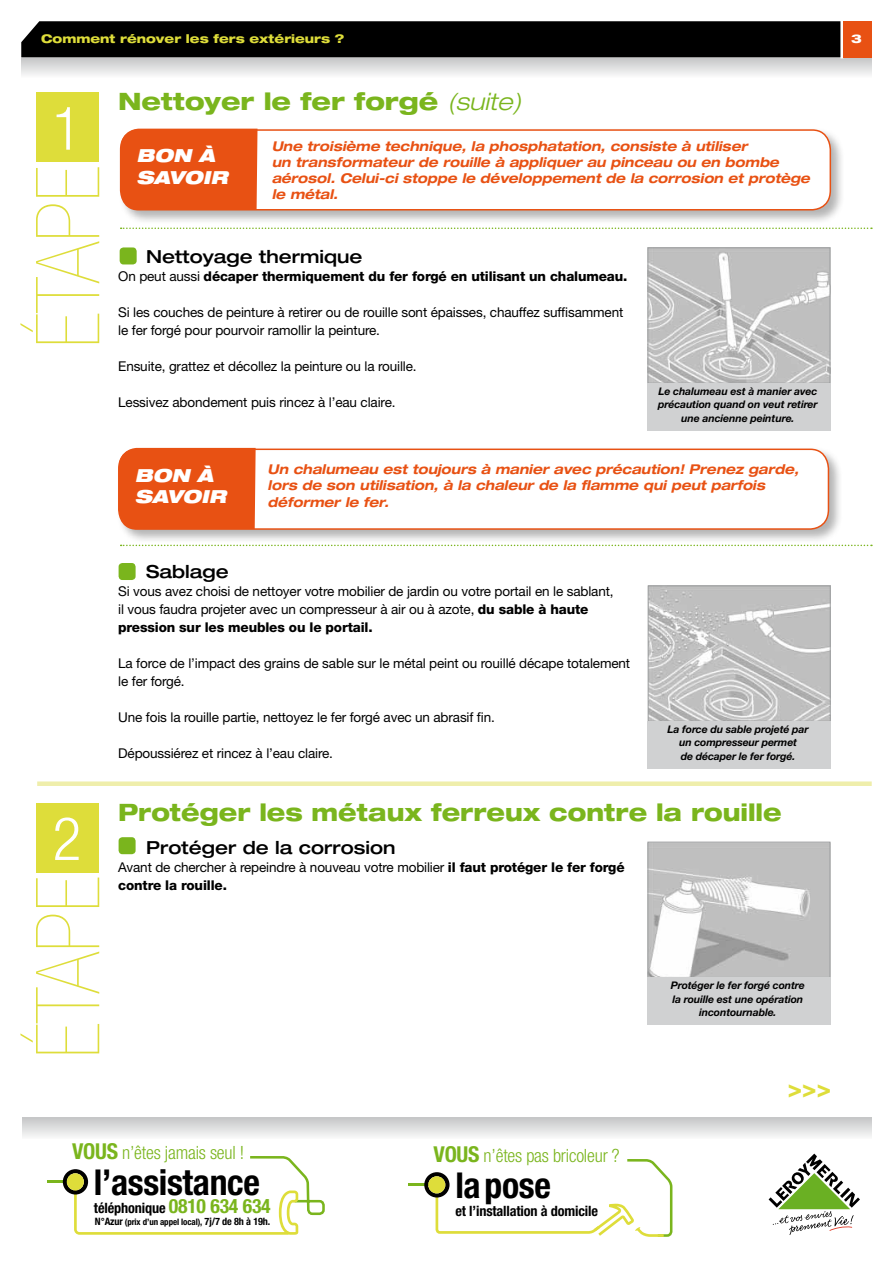
<style>
.page{position:relative;width:893px;height:1263px;background:#fff}
.page>*{position:absolute;margin:0;border:0;box-sizing:border-box;transform-origin:0 0}
.t1{font:900 condensed 88.5px "Helvetica Neue LT";letter-spacing:-.01em;color:#dedd3a}
.t2{font:300 condensed 60px "Helvetica Neue LT";color:#fff}
.t3{font:700 condensed 35.7px "Helvetica Neue";letter-spacing:-.01em;color:#000}
.t4{font:800 expanded 24px "Helvetica Neue";color:#7ab51d;scale:.95 1}
.t5{font:800 expanded 24px "Helvetica Neue";color:#7ab51d}
.t6{font:800 expanded 24px "Helvetica Neue";color:#dedd3a}
.t7{font:300 condensed 18.3px "Helvetica Neue LT";letter-spacing:-.01em;color:#7ab51d}
.t8{font:500 expanded 18px "Helvetica Neue";color:#000}
.t9{font:italic 900 expanded 18px/21.6px "Helvetica Neue";color:#fff}
.t10{font:700 condensed 14.25px "Helvetica Neue";letter-spacing:-.01em;color:#000}
.t11{font:13.5px/18px "Helvetica Neue LT";letter-spacing:-.01em;color:#000}
.t12{font:italic 700 expanded 13.5px/16.2px "Helvetica Neue";color:#e85113;scale:.95 1}
.t13{font:800 13.5px "Helvetica Neue LT";letter-spacing:-.01em;color:#000}
.t14{font:800 expanded 12px "Helvetica Neue";color:#dedd3a}
.t15{font:800 expanded 12px "Helvetica Neue";color:#fff}
.t16{font:italic 700 10.5px/13.5px "Helvetica Neue LT";letter-spacing:-.01em;color:#000;text-align:center}
.t17{font:700 condensed 8.85px "Helvetica Neue";letter-spacing:-.01em;color:#000}
.s1{font-weight:300;font-style:italic}
.s2{font-weight:400}
.s3{font-weight:800}
.s4{font-family:"Helvetica Neue";font-weight:700;font-size:21.9px}
.s5{font-size:19.65px;color:#7ab51d}
.s6{font-size:10.2px}
</style>
<div class="page">
<svg style="left:21px;top:58px;width:851px;height:17px;background:#dcdcdd"></svg>
<div style="left:21px;top:21px;width:819px;height:36px;background:#000"></div>
<div style="left:22px;top:1117px;width:850px;height:22px;background:linear-gradient(to bottom,#c4c5c6,#f7f7f7)"></div>
<svg style="left:769px;top:1153px;width:91px;height:82px"></svg>
<hr style="left:47px;top:1180px;width:28px;height:3px;background:#7ab51d">
<svg style="left:63px;top:1156px;width:262px;height:79px"></svg>
<hr style="left:408px;top:1183px;width:29px;height:3px;background:#7ab51d">
<svg style="left:424px;top:1159px;width:249px;height:78px"></svg>
<div style="left:843px;top:21px;width:29px;height:36px;background:#e85113"></div>
<div style="left:36px;top:92px;width:63px;height:70px;background:#dedd3a"></div>
<svg style="left:121px;top:227px;width:751px;height:2px"></svg>
<svg style="left:121px;top:545px;width:751px;height:1px"></svg>
<div style="left:116px;top:447px;width:728px;height:97px;background:#000;opacity:.3"></div>
<div style="left:119px;top:449px;width:709px;height:80px;background:#fff;border-radius:19px"></div>
<div style="left:118px;top:449px;width:711px;height:81px;border:2px solid #e85113;border-radius:19px"></div>
<div style="left:119px;top:448px;width:137px;height:81px;background:#e85113"></div>
<div style="left:120px;top:247px;width:17px;height:17px;background:#7ab51d;border-radius:4px"></div>
<img style="left:649px;top:249px;width:179px;height:133px">
<div style="left:647px;top:247px;width:183px;height:137px;border:1px solid #9c9e9f"></div>
<img style="left:650px;top:587px;width:179px;height:133px">
<div style="left:648px;top:585px;width:183px;height:137px;border:1px solid #9c9e9f"></div>
<div style="left:647px;top:383px;width:183px;height:48px;background:#d0d1d2"></div>
<div style="left:647px;top:721px;width:184px;height:48px;background:#d0d1d2"></div>
<div style="left:119px;top:563px;width:17px;height:17px;background:#7ab51d;border-radius:4px"></div>
<div style="left:36px;top:803px;width:63px;height:69px;background:#dedd3a"></div>
<div style="left:37px;top:781px;width:835px;height:5px;background:#efeeab"></div>
<div style="left:119px;top:837px;width:17px;height:17px;background:#7ab51d;border-radius:4px"></div>
<img style="left:649px;top:844px;width:179px;height:132px">
<div style="left:647px;top:842px;width:183px;height:136px;border:1px solid #9c9e9f"></div>
<div style="left:647px;top:977px;width:183px;height:48px;background:#d0d1d2"></div>
<div style="left:118px;top:127px;width:727px;height:98px;background:#000;opacity:.3"></div>
<div style="left:121px;top:130px;width:709px;height:80px;background:#fff;border-radius:19px"></div>
<div style="left:120px;top:129px;width:711px;height:81px;border:2px solid #e85113;border-radius:19px"></div>
<div style="left:121px;top:129px;width:136px;height:81px;background:#e85113"></div>
<p class="t14" style="left:41px;top:31px;width:305px">Comment rénover les fers extérieurs ?</p>
<h2 class="t2" style="left:52px;top:94px;width:30px">1</h2>
<h1 class="t1" style="left:18px;top:348px;width:184px;rotate:-90deg">ÉTAPE</h1>
<h3 class="t5" style="left:118px;top:86px;width:405px">Nettoyer le fer forgé <span class="s1">(suite)</span></h3>
<h3 class="t9" style="left:137px;top:144px;width:93px">BON À<br>SAVOIR</h3>
<p class="t12" style="left:272px;top:137px;width:568px">Une troisième technique, la phosphatation, consiste à utiliser<br>un transformateur de rouille à appliquer au pinceau ou en bombe aérosol. Celui-ci stoppe le développement de la corrosion et protège le métal.</p>
<h3 class="t8" style="left:146px;top:245px;width:218px">Nettoyage thermique</h3>
<p class="t13" style="left:118px;top:268px;width:511px"><span class="s2">On peut aussi</span> décaper thermiquement du fer forgé en utilisant un chalumeau.</p>
<p class="t11" style="left:118px;top:303px;width:507px">Si les couches de peinture à retirer ou de rouille sont épaisses, chauffez suffisamment le fer forgé pour pourvoir ramollir la peinture.</p>
<p class="t11" style="left:118px;top:357px;width:300px">Ensuite, grattez et décollez la peinture ou la rouille.</p>
<p class="t11" style="left:118px;top:393px;width:279px">Lessivez abondement puis rincez à l’eau claire.</p>
<p class="t16" style="left:658px;top:384px;width:161px">Le chalumeau est à manier avec précaution quand on veut retirer une ancienne peinture.</p>
<h3 class="t9" style="left:135px;top:464px;width:93px">BON À<br>SAVOIR</h3>
<p class="t12" style="left:268px;top:461px;width:561px">Un chalumeau est toujours à manier avec précaution! Prenez garde, lors de son utilisation, à la chaleur de la flamme qui peut parfois déformer le fer.</p>
<p class="t15" style="left:851px;top:31px;width:12px">3</p>
<h2 class="t2" style="left:52px;top:804px;width:30px">2</h2>
<h1 class="t1" style="left:18px;top:1058px;width:184px;rotate:-90deg">ÉTAPE</h1>
<h3 class="t8" style="left:146px;top:561px;width:84px">Sablage</h3>
<p class="t11" style="left:118px;top:582px;width:497px">Si vous avez choisi de nettoyer votre mobilier de jardin ou votre portail en le sablant, il vous faudra projeter avec un compresseur à air ou à azote, <span class="s3">du sable à haute pression sur les meubles ou le portail.</span></p>
<p class="t11" style="left:118px;top:654px;width:513px">La force de l’impact des grains de sable sur le métal peint ou rouillé décape totalement le fer forgé.</p>
<p class="t11" style="left:118px;top:708px;width:378px">Une fois la rouille partie, nettoyez le fer forgé avec un abrasif fin.</p>
<p class="t11" style="left:118px;top:744px;width:216px">Dépoussiérez et rincez à l’eau claire.</p>
<p class="t16" style="left:668px;top:722px;width:142px">La force du sable projeté par un compresseur permet<br>de décaper le fer forgé.</p>
<h3 class="t4" style="left:118px;top:796px;width:700px">Protéger les métaux ferreux contre la rouille</h3>
<h3 class="t8" style="left:146px;top:836px;width:251px">Protéger de la corrosion</h3>
<p class="t11" style="left:118px;top:857px;width:508px">Avant de chercher à repeindre à nouveau votre mobilier <span class="s3">il faut protéger le fer forgé contre la rouille.</span></p>
<p class="t16" style="left:671px;top:978px;width:136px">Protéger le fer forgé contre la rouille est une opération incontournable.</p>
<h3 class="t6" style="left:788px;top:1073px;width:45px">&gt;&gt;&gt;</h3>
<h3 class="t7" style="left:72px;top:1142px;width:174px"><span class="s4">VOUS</span> n’êtes jamais seul !</h3>
<h3 class="t3" style="left:94px;top:1160px;width:167px">l’assistance</h3>
<p class="t10" style="left:94px;top:1199px;width:178px">téléphonique <span class="s5">0810 634 634</span></p>
<p class="t17" style="left:95px;top:1216px;width:177px"><span class="s6">N°Azur</span> (prix d’un appel local), <span class="s6">7j/7 de 8h à 19h.</span></p>
<h3 class="t7" style="left:433px;top:1145px;width:188px"><span class="s4">VOUS</span> n’êtes pas bricoleur ?</h3>
<h3 class="t3" style="left:455px;top:1163px;width:97px">lapose</h3>
<p class="t10" style="left:455px;top:1202px;width:144px">et l’installation à domicile</p>
</div>
